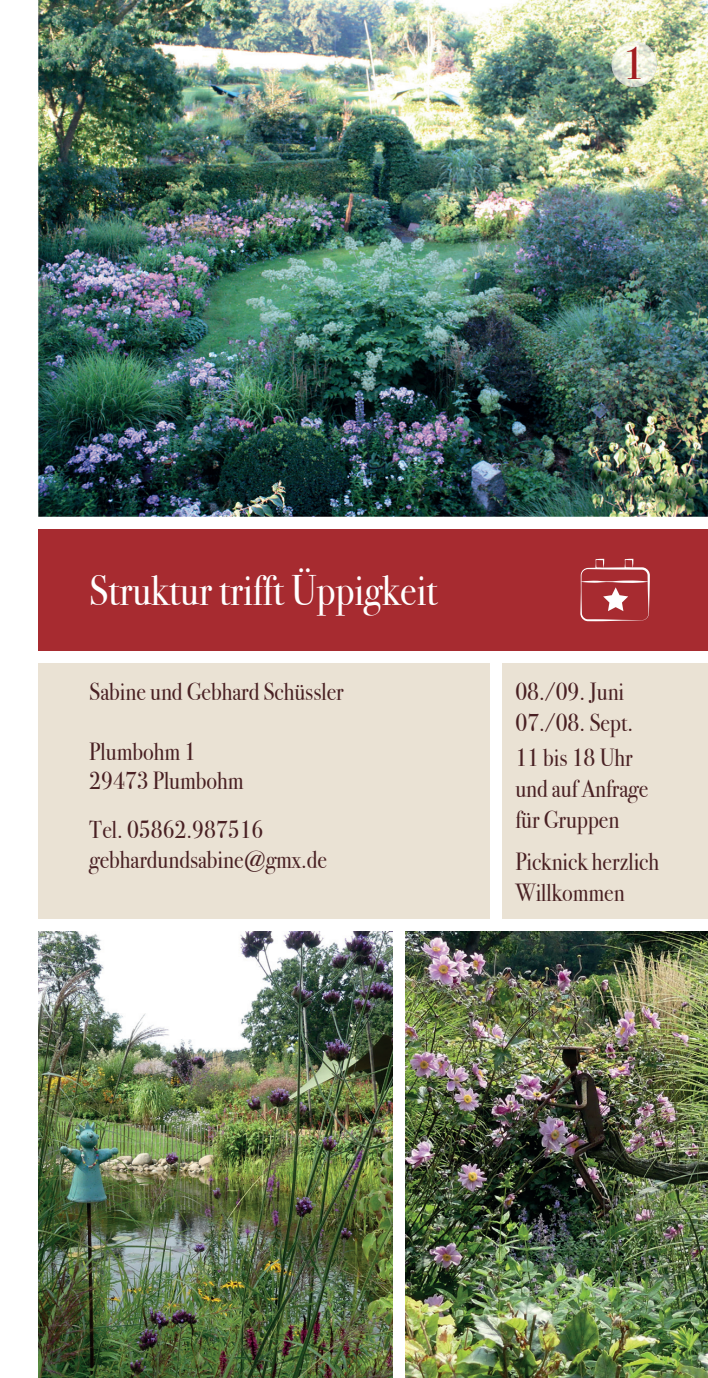
<style>
.page{position:relative;width:708px;height:1378px;background:#fff}
.page>*{position:absolute;margin:0;border:0;box-sizing:border-box;transform-origin:0 0}
.t1{font:45px "Bodoni Svty Two ITCTT";color:#a21d20}
.t2{font:42.75px "Bodoni Svty Two ITCTT";color:#fff;scale:.9 1}
.t3{font:24.75px/31.1px "Bodoni Svty Two ITCTT";color:#492023;scale:.9 1}
</style>
<div class="page">
<div style="left:38px;top:529px;width:670px;height:122px;background:#a72b30"></div>
<div style="left:38px;top:663px;width:452px;height:255px;background:#eae2d4"></div>
<div style="left:503px;top:663px;width:205px;height:255px;background:#eae2d4"></div>
<img style="left:38px;top:0;width:670px;height:517px">
<img style="left:612px;top:42px;width:45px;height:45px">
<img style="left:38px;top:931px;width:354px;height:447px">
<img style="left:405px;top:931px;width:303px;height:447px">
<svg style="left:580px;top:559px;width:70px;height:62px"></svg>
<h1 class="t1" style="left:622px;top:27px;width:25px">1</h1>
<h2 class="t2" style="left:89px;top:556px;width:388px">Struktur trifft Üppigkeit</h2>
<p class="t3" style="left:89px;top:673px;width:284px">Sabine und Gebhard Schüssler</p>
<p class="t3" style="left:89px;top:734px;width:173px;line-height:29.7px">Plumbohm 1<br>29473 Plumbohm</p>
<p class="t3" style="left:89px;top:812px;width:266px;line-height:29.7px">Tel. 05862.987516 gebhardundsabine@gmx.de</p>
<p class="t3" style="left:515px;top:673px;width:132px">08./09. Juni<br>07./08. Sept.</p>
<p class="t3" style="left:515px;top:739px;width:149px">11 bis 18 Uhr und auf Anfrage für Gruppen</p>
<p class="t3" style="left:515px;top:844px;width:161px">Picknick herzlich<br>Willkommen</p>
</div>
